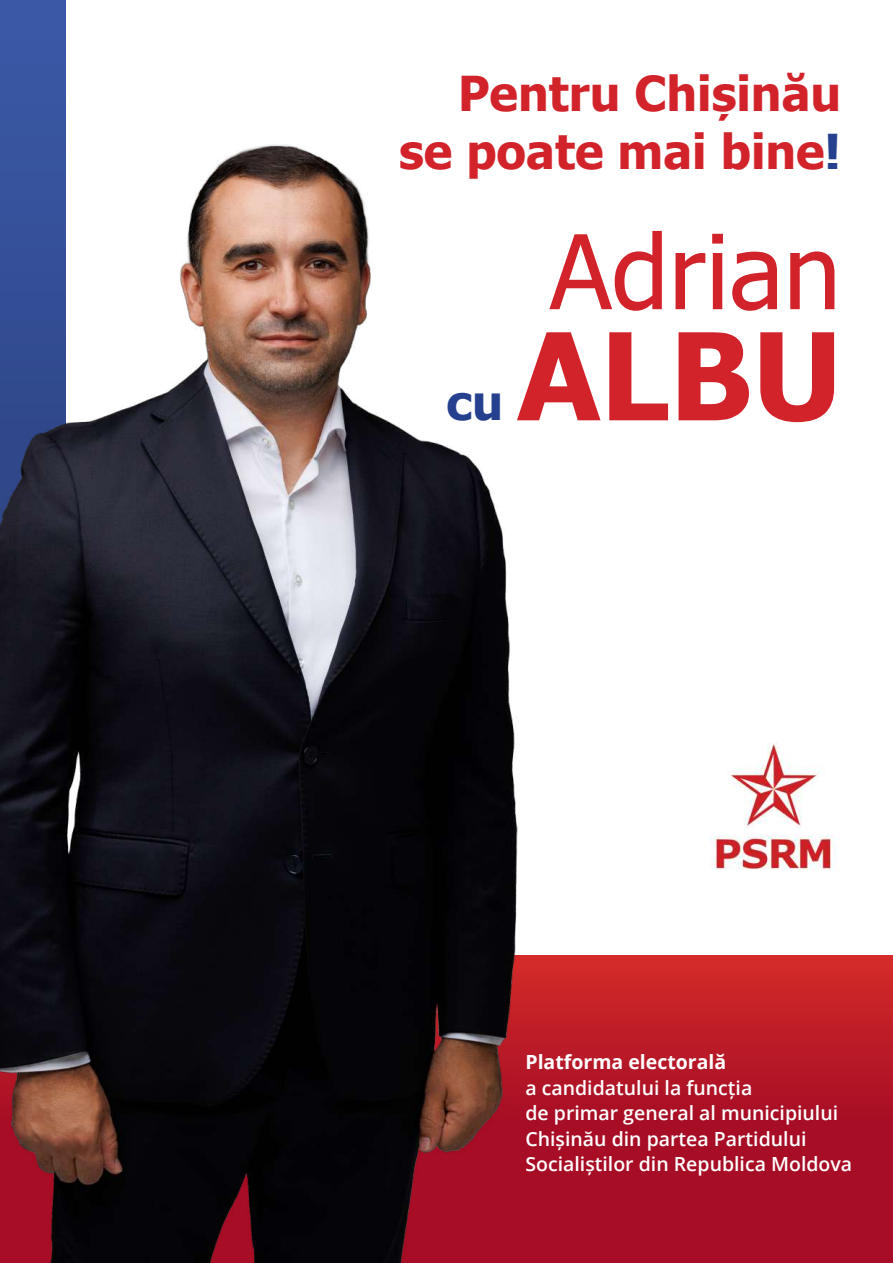
<style>
.page{position:relative;width:893px;height:1263px;background:#fff}
.page>*{position:absolute;margin:0;border:0;box-sizing:border-box;transform-origin:0 0}
.t1{font:700 121.05px "Tahoma";color:#d2232a}
.t2{font:103.05px "Tahoma";color:#d2232a}
.t3{font:700 48.45px "Tahoma";color:#25408f}
.t4{font:700 48px/58.5px "Tahoma";color:#d2232a;text-align:right}
.t5{font:600 19.5px/25.5px "Open Sans";color:#fff}
.t6{font:700 19.5px "Open Sans";color:#fff}
.s1{color:#25408f}
</style>
<div class="page">
<div style="left:0;top:0;width:66px;height:1263px;background:#3956a3"></div>
<div style="left:0;top:955px;width:893px;height:308px;background:linear-gradient(to bottom,#cb2528,#9c0624)"></div>
<img style="left:0;top:144px;width:714px;height:1119px">
<img style="left:710px;top:742px;width:127px;height:128px">
<h3 class="t4" style="left:399px;top:61px;width:443px">Pentru Chișinău se poate mai bine<span class="s1">!</span></h3>
<h3 class="t3" style="left:446px;top:369px;width:58px">cu</h3>
<h2 class="t2" style="left:550px;top:203px;width:293px">Adrian</h2>
<h1 class="t1" style="left:517px;top:291px;width:326px">ALBU</h1>
<p class="t6" style="left:525px;top:1048px;width:202px">Platforma electorală</p>
<p class="t5" style="left:525px;top:1074px;width:328px">a candidatului la funcția<br>de primar general al municipiului<br>Chișinău din partea Partidului<br>Socialiștilor din Republica Moldova</p>
</div>
